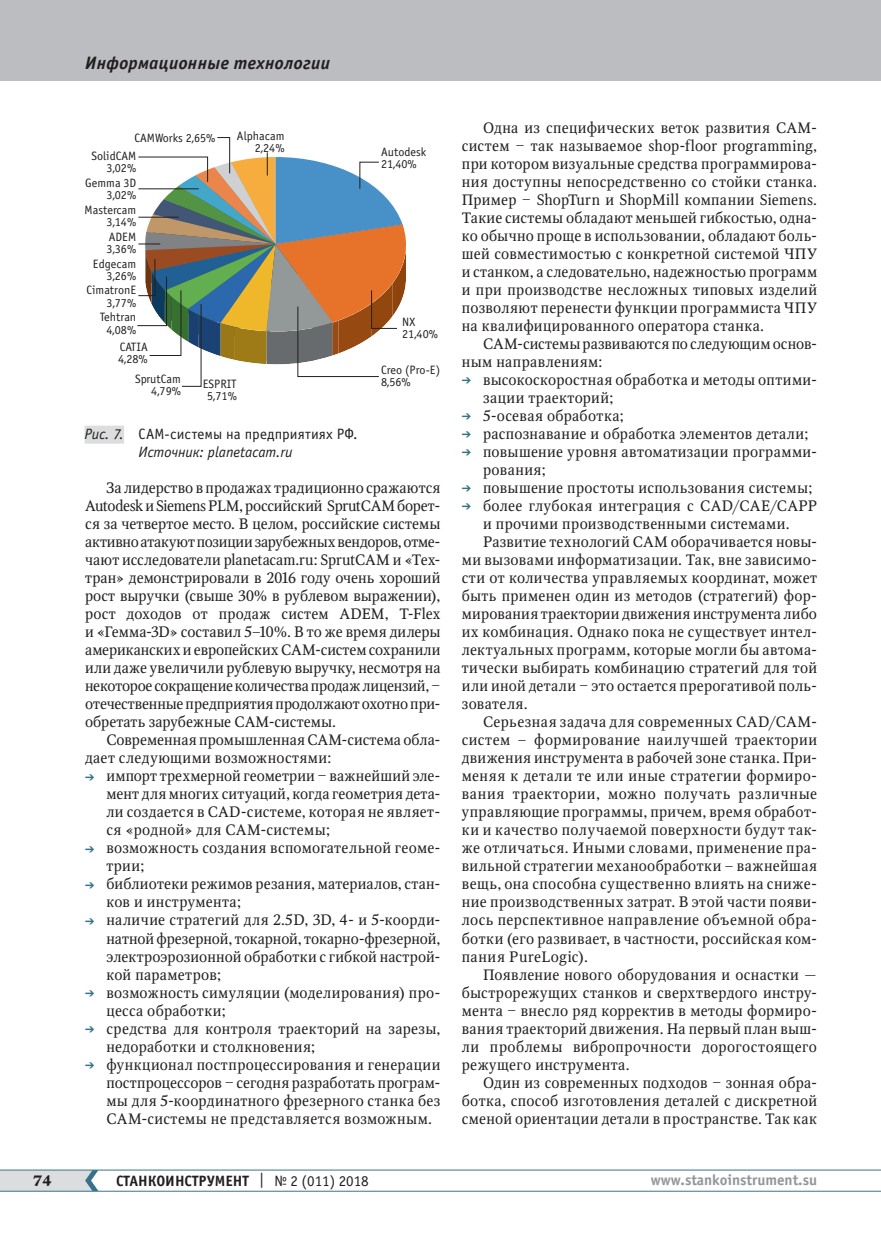
<style>
.page{position:relative;width:881px;height:1234px;background:#fff}
.page>*{position:absolute;margin:0;border:0;box-sizing:border-box;transform-origin:0 0}
.t1{font:italic 700 18px "Officina Sans C";letter-spacing:.015em;color:#231f20}
.t2{font:15px/18px "Octava";letter-spacing:.025em;color:#231f20}
.t3{font:italic 15px/18px "Officina Sans C";color:#231f20}
.t4{font:15px "Octava";letter-spacing:.045em;color:#231f20}
.t5{font:700 15px "Officina Sans C";color:#231f20}
.t6{font:700 15px "Officina Sans C";color:#939598}
.t7{font:700 15px "Octava";color:#231f20}
.t8{font:12.15px/12.1px "Officina Sans C";color:#231f20;text-align:right}
.s1{font-style:normal}
.s2{color:#36738a}
.s3{font-weight:400}
</style>
<div class="page">
<hr style="left:0;top:1190px;width:880px;height:1px;background:#36738a">
<hr style="left:0;top:1169px;width:880px;height:1px;background:#36738a">
<svg style="left:0;top:1169px;width:98px;height:21px;background:#ccd4d8"></svg>
<div style="left:0;top:0;width:880px;height:81px;background:#bcbdc0"></div>
<svg style="left:397px;top:212px;width:10px;height:97px"></svg>
<svg style="left:137px;top:137px;width:260px;height:250px"></svg>
<div style="left:85px;top:425px;width:39px;height:18px;background:#dcdddf"></div>
<p class="t1" style="left:85px;top:53px;width:246px">Информационные технологии</p>
<p class="t8" style="left:134px;top:132px;width:82px">CAMWorks 2,65%</p>
<p class="t8" style="left:237px;top:129px;width:49px">Alphacam<br>2,24%</p>
<p class="t8" style="left:91px;top:150px;width:46px">SolidCAM<br>3,02%</p>
<p class="t8" style="left:85px;top:177px;width:52px">Gemma 3D<br>3,02%</p>
<p class="t8" style="left:85px;top:204px;width:53px">Mastercam<br>3,14%</p>
<p class="t8" style="left:106px;top:231px;width:31px;text-align:left">ADEM<br>3,36%</p>
<p class="t8" style="left:93px;top:257px;width:45px">Edgecam<br>3,26%</p>
<p class="t8" style="left:86px;top:284px;width:51px">CimatronE<br>3,77%</p>
<p class="t8" style="left:381px;top:146px;width:47px;text-align:left">Autodesk<br>21,40%</p>
<p class="t8" style="left:100px;top:311px;width:38px;text-align:center">Tehtran<br>4,08%</p>
<p class="t8" style="left:118px;top:341px;width:31px;text-align:left">CATIA<br>4,28%</p>
<p class="t8" style="left:135px;top:373px;width:47px">SprutCam<br>4,79%</p>
<p class="t8" style="left:402px;top:315px;width:37px;text-align:left">NX<br>21,40%</p>
<p class="t8" style="left:381px;top:364px;width:61px">Creo (Pro-E)</p>
<p class="t8" style="left:202px;top:378px;width:36px">ESPRIT</p>
<p class="t8" style="left:381px;top:376px;width:31px">8,56%</p>
<p class="t8" style="left:207px;top:390px;width:31px">5,71%</p>
<p class="t3" style="left:139px;top:425px;width:220px;text-indent:-54px">Рис. 7. <span class="s1">CAM-системы на предприятиях РФ.<br></span>Источник: planetacam.ru</p>
<p class="t2" style="left:85px;top:479px;width:357px;text-align:justify;text-indent:21px">За лидерство в продажах традиционно сражаются Autodesk и Siemens PLM, российский SprutCAM борет&shy;ся за четвертое место. В целом, российские системы активно атакуют позиции зарубежных вендоров, отме&shy;чают исследователи planetacam.ru: SprutCAM и «Тех&shy;тран» демонстрировали в 2016 году очень хороший рост выручки (свыше 30% в рублевом выражении), рост доходов от продаж систем ADEM, T-Flex и «Гемма-3D» составил 5–10%. В то же время дилеры американских и европейских CAM-систем сохранили или даже увеличили рублевую выручку, несмотря на некоторое сокращение количества продаж лицензий,‒ отечественные предприятия продолжают охотно при&shy;обретать зарубежные CAM-системы.</p>
<p class="t2" style="left:85px;top:731px;width:357px;text-indent:21px">Современная промышленная CAM-система обла&shy;дает следующими возможностями:</p>
<p class="t2" style="left:106px;top:767px;width:335px;text-align:justify;text-indent:-21px"><span class="s2">➔</span> импорт трехмерной геометрии ‒ важнейший эле&shy;мент для многих ситуаций, когда геометрия дета&shy;ли создается в CAD-системе, которая не являет&shy;ся «родной» для САМ-системы;</p>
<p class="t2" style="left:106px;top:839px;width:335px;text-indent:-21px"><span class="s2">➔</span> возможность создания вспомогательной геоме&shy;трии;</p>
<p class="t2" style="left:106px;top:875px;width:335px;text-indent:-21px"><span class="s2">➔</span> библиотеки режимов резания, материалов, стан&shy;ков и инструмента;</p>
<p class="t2" style="left:106px;top:911px;width:335px;text-align:justify;text-indent:-21px"><span class="s2">➔</span> наличие стратегий для 2.5D, 3D, 4- и 5-коорди&shy;натной фрезерной, токарной, токарно-фрезерной, электроэрозионной обработки с гибкой настрой&shy;кой параметров;</p>
<p class="t2" style="left:106px;top:983px;width:335px;text-indent:-21px"><span class="s2">➔</span> возможность симуляции (моделирования) про&shy;цесса обработки;</p>
<p class="t2" style="left:106px;top:1019px;width:335px;text-indent:-21px"><span class="s2">➔</span> средства для контроля траекторий на зарезы, недоработки и столкновения;</p>
<p class="t2" style="left:106px;top:1055px;width:335px;text-align:justify;text-indent:-21px"><span class="s2">➔</span> функционал постпроцессирования и генерации постпроцессоров ‒ сегодня разработать програм&shy;мы для 5-координатного фрезерного станка без CAM-системы не представляется возможным.</p>
<p class="t2" style="left:461px;top:119px;width:357px;text-align:justify;text-indent:21px">Одна из специфических веток развития CAM&shy;систем ‒ так называемое shop-floor programming, при котором визуальные средства программирова&shy;ния доступны непосредственно со стойки станка.<br>Пример ‒ ShopTurn и ShopMill компании Siemens.<br>Такие системы обладают меньшей гибкостью, одна&shy;ко обычно проще в использовании, обладают боль&shy;шей совместимостью с конкретной системой ЧПУ и станком, а следовательно, надежностью программ и при производстве несложных типовых изделий позволяют перенести функции программиста ЧПУ на квалифицированного оператора станка.</p>
<p class="t2" style="left:461px;top:335px;width:357px;text-indent:21px">CAM-системы развиваются по следующим основ&shy;ным направлениям:</p>
<p class="t2" style="left:483px;top:371px;width:335px;text-indent:-21px"><span class="s2">➔</span> высокоскоростная обработка и методы оптими&shy;зации траекторий;</p>
<p class="t2" style="left:461px;top:407px;width:163px"><span class="s2">➔</span> 5-осевая обработка;</p>
<p class="t2" style="left:461px;top:425px;width:348px"><span class="s2">➔</span> распознавание и обработка элементов детали;</p>
<p class="t2" style="left:483px;top:443px;width:335px;text-indent:-21px"><span class="s2">➔</span> повышение уровня автоматизации программи&shy;рования;</p>
<p class="t2" style="left:461px;top:479px;width:352px"><span class="s2">➔</span> повышение простоты использования системы;</p>
<p class="t2" style="left:461px;top:497px;width:357px"><span class="s2">➔</span> более глубокая интеграция с CAD/CAE/CAPP</p>
<p class="t2" style="left:483px;top:515px;width:308px">и прочими производственными системами.</p>
<p class="t2" style="left:483px;top:533px;width:335px">Развитие технологий CAM оборачивается новы-</p>
<p class="t2" style="left:461px;top:551px;width:357px">ми вызовами информатизации. Так, вне зависимо-</p>
<p class="t2" style="left:461px;top:569px;width:357px">сти от количества управляемых координат, может</p>
<p class="t2" style="left:461px;top:587px;width:357px">быть применен один из методов (стратегий) фор-</p>
<p class="t2" style="left:461px;top:605px;width:356px">мирования траектории движения инструмента либо</p>
<p class="t2" style="left:461px;top:623px;width:357px">их комбинация. Однако пока не существует интел-</p>
<p class="t2" style="left:461px;top:641px;width:357px">лектуальных программ, которые могли бы автома-</p>
<p class="t2" style="left:461px;top:659px;width:357px">тически выбирать комбинацию стратегий для той</p>
<p class="t2" style="left:461px;top:677px;width:357px">или иной детали ‒ это остается прерогативой поль-</p>
<p class="t2" style="left:461px;top:695px;width:67px">зователя.</p>
<p class="t2" style="left:483px;top:713px;width:335px">Серьезная задача для современных CAD/CAM-</p>
<p class="t2" style="left:461px;top:731px;width:357px">систем – формирование наилучшей траектории</p>
<p class="t2" style="left:461px;top:749px;width:357px">движения инструмента в рабочей зоне станка. При-</p>
<p class="t2" style="left:461px;top:767px;width:357px">меняя к детали те или иные стратегии формиро-</p>
<p class="t4" style="left:461px;top:784px;width:357px">вания траектории, можно получать различные</p>
<p class="t2" style="left:461px;top:803px;width:357px">управляющие программы, причем, время обработ-</p>
<p class="t2" style="left:461px;top:821px;width:357px">ки и качество получаемой поверхности будут так-</p>
<p class="t2" style="left:461px;top:839px;width:357px">же отличаться. Иными словами, применение пра-</p>
<p class="t2" style="left:461px;top:857px;width:357px">вильной стратегии механообработки – важнейшая</p>
<p class="t2" style="left:461px;top:875px;width:357px">вещь, она способна существенно влиять на сниже-</p>
<p class="t2" style="left:461px;top:893px;width:357px">ние производственных затрат. В этой части появи-</p>
<p class="t2" style="left:461px;top:911px;width:357px">лось перспективное направление объемной обра-</p>
<p class="t2" style="left:461px;top:929px;width:357px">ботки (его развивает, в частности, российская ком-</p>
<p class="t2" style="left:461px;top:947px;width:128px">пания PureLogic).</p>
<p class="t2" style="left:483px;top:965px;width:335px">Появление нового оборудования и оснастки —</p>
<p class="t2" style="left:461px;top:983px;width:357px">быстрорежущих станков и сверхтвердого инстру-</p>
<p class="t2" style="left:461px;top:1001px;width:357px">мента ‒ внесло ряд корректив в методы формиро-</p>
<p class="t2" style="left:461px;top:1019px;width:357px">вания траекторий движения. На первый план выш-</p>
<p class="t2" style="left:461px;top:1037px;width:356px">ли проблемы вибропрочности дорогостоящего</p>
<p class="t2" style="left:461px;top:1055px;width:169px">режущего инструмента.</p>
<p class="t2" style="left:483px;top:1073px;width:335px">Один из современных подходов ‒ зонная обра-</p>
<p class="t2" style="left:461px;top:1091px;width:357px">ботка, способ изготовления деталей с дискретной</p>
<p class="t2" style="left:461px;top:1109px;width:356px">сменой ориентации детали в пространстве. Так как</p>
<p class="t7" style="left:33px;top:1170px;width:20px">74</p>
<p class="t5" style="left:116px;top:1171px;width:254px">СТАНКОИНСТРУМЕНТ <span class="s3">| № 2 (011) 2018</span></p>
<p class="t6" style="left:650px;top:1171px;width:168px">www.stankoinstrument.su</p>
</div>
